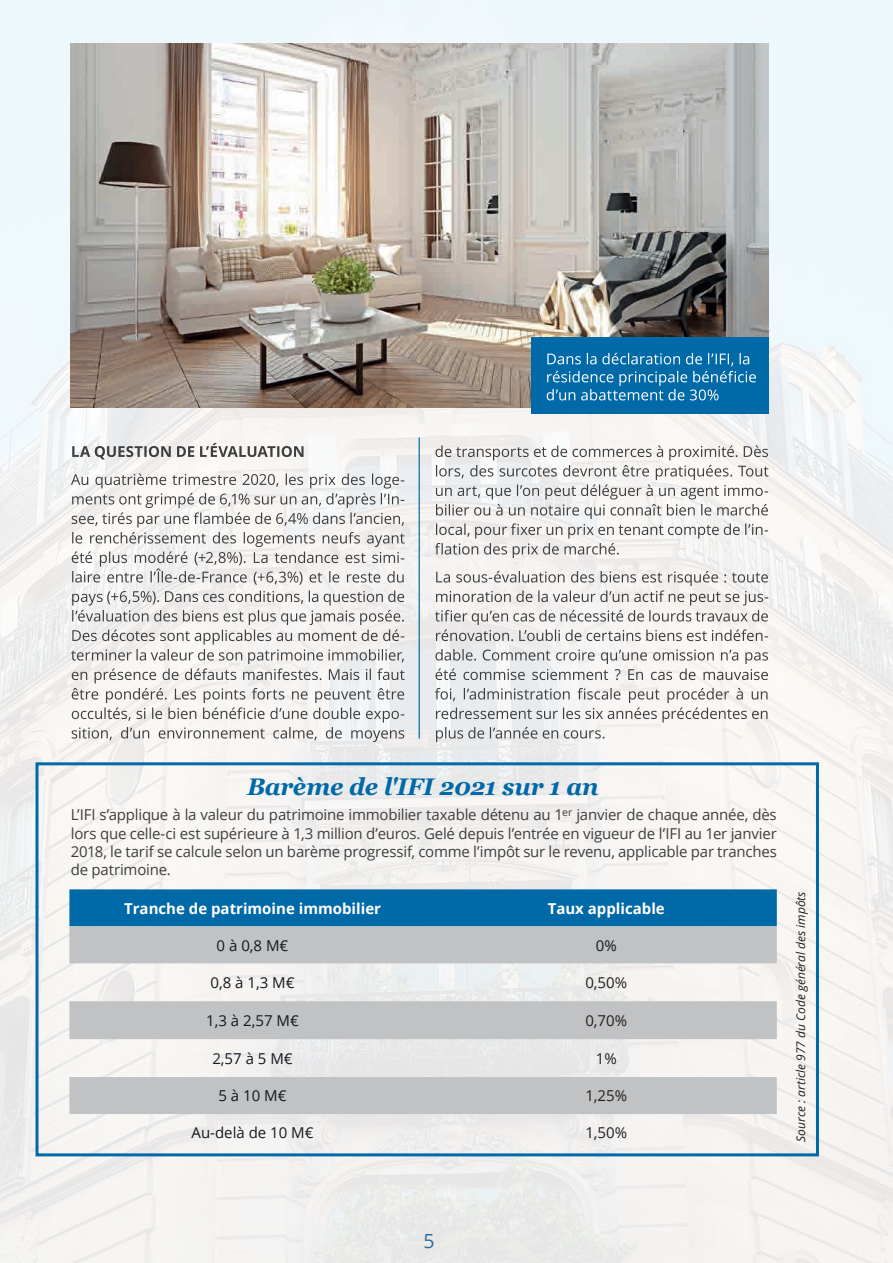
<style>
.page{position:relative;width:893px;height:1263px;background:#fff}
.page>*{position:absolute;margin:0;border:0;box-sizing:border-box;transform-origin:0 0}
.t1{font:italic 700 24px "Georgia";letter-spacing:-.015em;color:#0069a7}
.t2{font:19.5px "Open Sans";color:#2d6d9c}
.t3{font:15px/18.3px "Open Sans";letter-spacing:-.015em;color:#3e3e3f;text-align:justify}
.t4{font:15px "Open Sans";color:#15181c}
.t5{font:700 15px "Open Sans";color:#fff}
.t6{font:15px "Open Sans";color:#231f20}
.t7{font:italic 12px "Open Sans";color:#231f20}
</style>
<div class="page">
<img style="left:0;top:0;width:893px;height:1263px">
<hr style="left:419px;top:437px;width:1px;height:301px;background:#0069a7">
<div style="left:36px;top:762px;width:783px;height:394px;border:3px solid #0069a7"></div>
<div style="left:69px;top:889px;width:708px;height:37px;background:#0069a7"></div>
<svg style="left:69px;top:926px;width:708px;height:188px;fill:#c1c2c4"></svg>
<div style="left:796px;top:891px;width:12px;height:251px;background:#f8f5f2"></div>
<svg style="left:435px;top:688px;width:332px;height:54px"></svg>
<svg style="left:436px;top:649px;width:332px;height:31px"></svg>
<svg style="left:435px;top:571px;width:333px;height:70px"></svg>
<svg style="left:435px;top:445px;width:333px;height:113px"></svg>
<svg style="left:71px;top:473px;width:334px;height:269px"></svg>
<svg style="left:72px;top:443px;width:232px;height:16px"></svg>
<img style="left:71px;top:44px;width:698px;height:363px">
<div style="left:531px;top:337px;width:238px;height:76px;background:#0069a7"></div>
<svg style="left:547px;top:353px;width:209px;height:47px"></svg>
<h1 class="t1" style="left:247px;top:769px;width:353px">Barème de l'IFI 2021 sur 1 an</h1>
<p class="t3" style="left:71px;top:805px;width:707px">L’IFI s’applique à la valeur du patrimoine immobilier taxable détenu au 1<sup>er</sup> janvier de chaque année, dès lors que celle-ci est supérieure à 1,3 million d’euros. Gelé depuis l’entrée en vigueur de l’IFI au 1er janvier 2018, le tarif se calcule selon un barème progressif, comme l’impôt sur le revenu, applicable par tranches de patrimoine.</p>
<p class="t5" style="left:124px;top:897px;width:258px">Tranche de patrimoine immobilier</p>
<p class="t5" style="left:548px;top:897px;width:119px">Taux applicable</p>
<p class="t4" style="left:217px;top:935px;width:73px">0 à 0,8 M€</p>
<p class="t4" style="left:596px;top:935px;width:22px">0%</p>
<p class="t4" style="left:211px;top:972px;width:86px">0,8 à 1,3 M€</p>
<p class="t6" style="left:585px;top:972px;width:43px">0,50%</p>
<p class="t4" style="left:206px;top:1010px;width:94px">1,3 à 2,57 M€</p>
<p class="t6" style="left:585px;top:1010px;width:43px">0,70%</p>
<p class="t4" style="left:212px;top:1048px;width:82px">2,57 à 5 M€</p>
<p class="t6" style="left:596px;top:1048px;width:22px">1%</p>
<p class="t4" style="left:218px;top:1085px;width:70px">5 à 10 M€</p>
<p class="t6" style="left:585px;top:1085px;width:43px">1,25%</p>
<p class="t4" style="left:192px;top:1122px;width:124px">Au-delà de 10 M€</p>
<p class="t6" style="left:585px;top:1122px;width:43px">1,50%</p>
<p class="t7" style="left:792px;top:1142px;width:252px;rotate:-90deg">Source : article 977 du Code général des impôts</p>
<h2 class="t2" style="left:423px;top:1228px;width:13px">5</h2>
</div>
